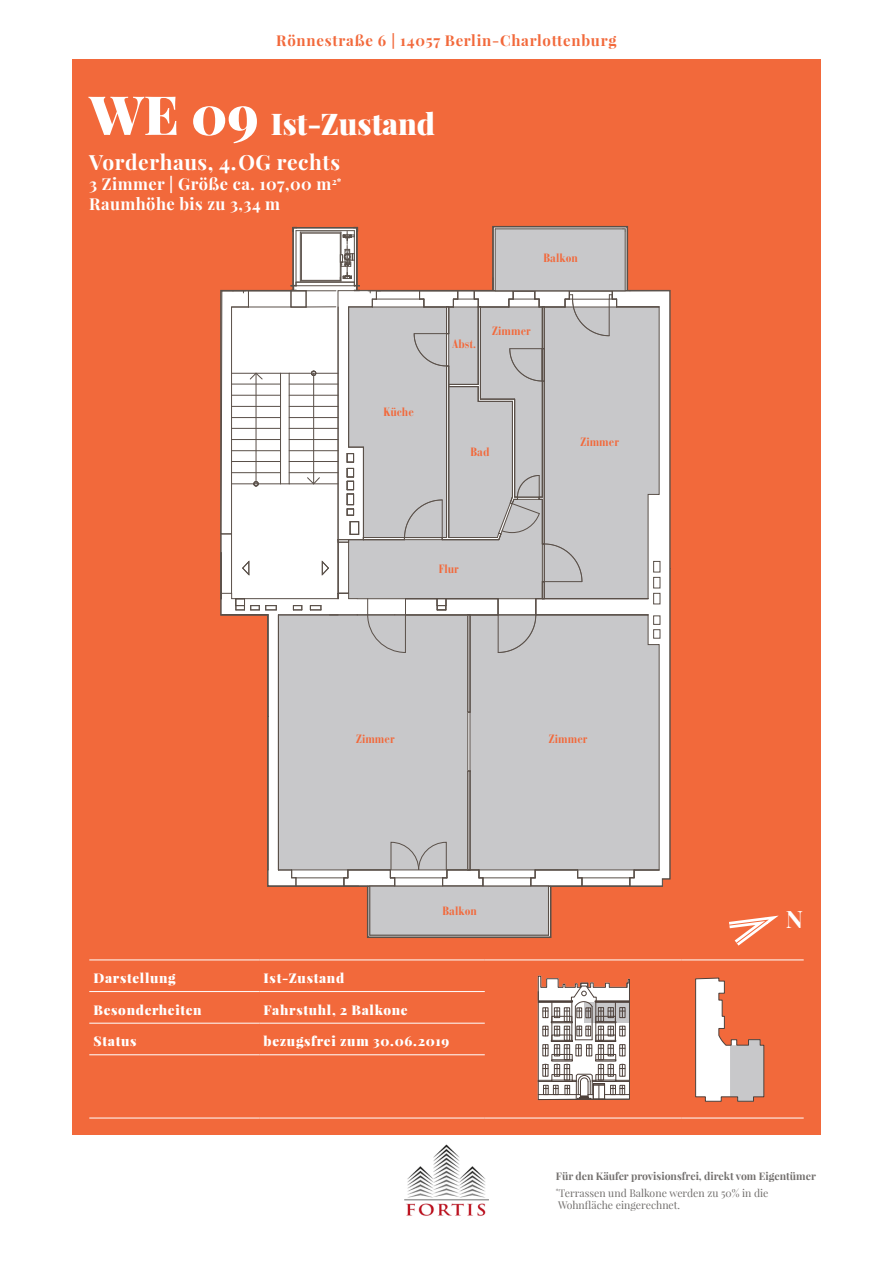
<style>
.page{position:relative;width:893px;height:1263px;background:#fff}
.page>*{position:absolute;margin:0;border:0;box-sizing:border-box;transform-origin:0 0}
.t1{font:900 30px "Playfair Display";color:#fff}
.t2{font:700 24px "Playfair Display";color:#fff}
.t3{font:700 21px "Playfair Display";letter-spacing:.025em;color:#fff}
.t4{font:700 16.5px/20.1px "Playfair Display";letter-spacing:.025em;color:#fff}
.t5{font:700 15px "Playfair Display";letter-spacing:.05em;color:#f2693b}
.t6{font:900 13.5px "Playfair Display";letter-spacing:.05em;color:#fff}
.t7{font:700 condensed 12px "Bauer Bodoni LT";color:#f2693b}
.t8{font:700 10.5px/16.2px "Playfair Display";color:#726f6d}
.t9{font:10.5px "Playfair Display";color:#726f6d}
.s1{font-size:54px}
.s2{font-weight:400}
</style>
<div class="page">
<img style="left:405px;top:1144px;width:83px;height:72px">
<div style="left:72px;top:60px;width:749px;height:1075px;background:#f2693b"></div>
<svg style="left:729px;top:915px;width:50px;height:31px"></svg>
<hr style="left:89px;top:959px;width:170px;height:1px;background:#fff">
<hr style="left:259px;top:959px;width:226px;height:1px;background:#fff">
<hr style="left:485px;top:959px;width:196px;height:1px;background:#fff">
<hr style="left:681px;top:959px;width:123px;height:1px;background:#fff">
<hr style="left:89px;top:991px;width:170px;height:1px;background:#fff">
<hr style="left:259px;top:991px;width:226px;height:1px;background:#fff">
<hr style="left:89px;top:1023px;width:170px;height:1px;background:#fff">
<hr style="left:259px;top:1023px;width:226px;height:1px;background:#fff">
<hr style="left:89px;top:1054px;width:170px;height:1px;background:#fff">
<hr style="left:259px;top:1054px;width:226px;height:1px;background:#fff">
<hr style="left:89px;top:1118px;width:170px;height:1px;background:#fff">
<hr style="left:259px;top:1118px;width:226px;height:1px;background:#fff">
<hr style="left:485px;top:1118px;width:196px;height:1px;background:#fff">
<hr style="left:681px;top:1118px;width:123px;height:1px;background:#fff">
<svg style="left:537px;top:975px;width:93px;height:125px;background:#c5b7b2"></svg>
<svg style="left:267px;top:225px;width:404px;height:713px"></svg>
<div style="left:279px;top:653px;width:188px;height:216px;background:#c8c8ca"></div>
<div style="left:471px;top:653px;width:64px;height:188px;background:#c8c8ca"></div>
<hr style="left:493px;top:226px;width:134px;height:1px;background:#5a5049">
<svg style="left:535px;top:291px;width:135px;height:596px;background:#cfced0"></svg>
<hr style="left:267px;top:615px;width:1px;height:255px;background:#5a5049">
<hr style="left:612px;top:290px;width:58px;height:1px;background:#5a5049">
<hr style="left:630px;top:886px;width:32px;height:1px;background:#5a5049">
<hr style="left:467px;top:712px;width:1px;height:59px;background:#5a5049">
<hr style="left:278px;top:615px;width:1px;height:255px;background:#5a5049">
<hr style="left:268px;top:615px;width:1px;height:255px;background:#5a5049">
<hr style="left:296px;top:886px;width:48px;height:1px;background:#5a5049">
<hr style="left:296px;top:877px;width:48px;height:1px;background:#5a5049">
<hr style="left:292px;top:869px;width:56px;height:1px;background:#5a5049">
<svg style="left:268px;top:869px;width:29px;height:18px"></svg>
<hr style="left:582px;top:886px;width:48px;height:1px;background:#5a5049">
<hr style="left:582px;top:877px;width:48px;height:1px;background:#5a5049">
<hr style="left:578px;top:869px;width:56px;height:1px;background:#5a5049">
<svg style="left:629px;top:869px;width:30px;height:17px"></svg>
<hr style="left:367px;top:886px;width:1px;height:51px;background:#5a5049">
<hr style="left:368px;top:937px;width:183px;height:1px;background:#5a5049">
<hr style="left:550px;top:886px;width:1px;height:51px;background:#5a5049">
<div style="left:467px;top:614px;width:3px;height:98px;border:1px solid #5a5049"></div>
<hr style="left:467px;top:615px;width:1px;height:97px;background:#5a5049">
<hr style="left:470px;top:615px;width:1px;height:157px;background:#5a5049">
<div style="left:467px;top:770px;width:3px;height:100px;border:1px solid #5a5049"></div>
<hr style="left:467px;top:771px;width:1px;height:99px;background:#5a5049">
<hr style="left:470px;top:771px;width:1px;height:99px;background:#5a5049">
<hr style="left:370px;top:935px;width:178px;height:1px;background:#5a5049">
<svg style="left:220px;top:227px;width:439px;height:426px;background:#d3c6c3"></svg>
<svg style="left:343px;top:841px;width:240px;height:94px;background:#cdbcb8"></svg>
<svg style="left:695px;top:977px;width:70px;height:125px"></svg>
<p class="t5" style="left:276px;top:31px;width:342px">Rönnestraße 6 | 14057 Berlin-Charlottenburg</p>
<h1 class="t1" style="left:89px;top:104px;width:347px"><span class="s1">WE 09</span> Ist-Zustand</h1>
<h3 class="t3" style="left:89px;top:148px;width:252px">Vorderhaus, 4. OG rechts</h3>
<p class="t4" style="left:89px;top:174px;width:254px">3 Zimmer | Größe ca. 107,00 m<sup>2*<br></sup>Raumhöhe bis zu 3,34 m</p>
<p class="t7" style="left:543px;top:251px;width:36px">Balkon</p>
<p class="t7" style="left:383px;top:405px;width:32px">Küche</p>
<p class="t7" style="left:453px;top:337px;width:25px">Abst.</p>
<p class="t7" style="left:492px;top:324px;width:40px">Zimmer</p>
<p class="t7" style="left:470px;top:444px;width:21px">Bad</p>
<p class="t7" style="left:580px;top:434px;width:40px">Zimmer</p>
<p class="t7" style="left:439px;top:561px;width:21px">Flur</p>
<p class="t7" style="left:356px;top:732px;width:40px">Zimmer</p>
<p class="t7" style="left:549px;top:732px;width:40px">Zimmer</p>
<p class="t7" style="left:442px;top:904px;width:36px">Balkon</p>
<p class="t6" style="left:94px;top:969px;width:84px">Darstellung</p>
<p class="t6" style="left:264px;top:969px;width:82px">Ist-Zustand</p>
<p class="t6" style="left:94px;top:1001px;width:110px">Besonderheiten</p>
<p class="t6" style="left:264px;top:1001px;width:146px">Fahrstuhl, 2 Balkone</p>
<p class="t6" style="left:94px;top:1032px;width:45px">Status</p>
<p class="t6" style="left:264px;top:1032px;width:187px">bezugsfrei zum 30.06.2019</p>
<h2 class="t2" style="left:786px;top:903px;width:19px">N</h2>
<p class="t8" style="left:556px;top:1168px;width:262px">Für den Käufer provisionsfrei, direkt vom Eigentümer <sup>*</sup><span class="s2">Terrassen und Balkone werden zu 50% in die</span></p>
<p class="t9" style="left:558px;top:1198px;width:124px">Wohnfläche eingerechnet.</p>
</div>
